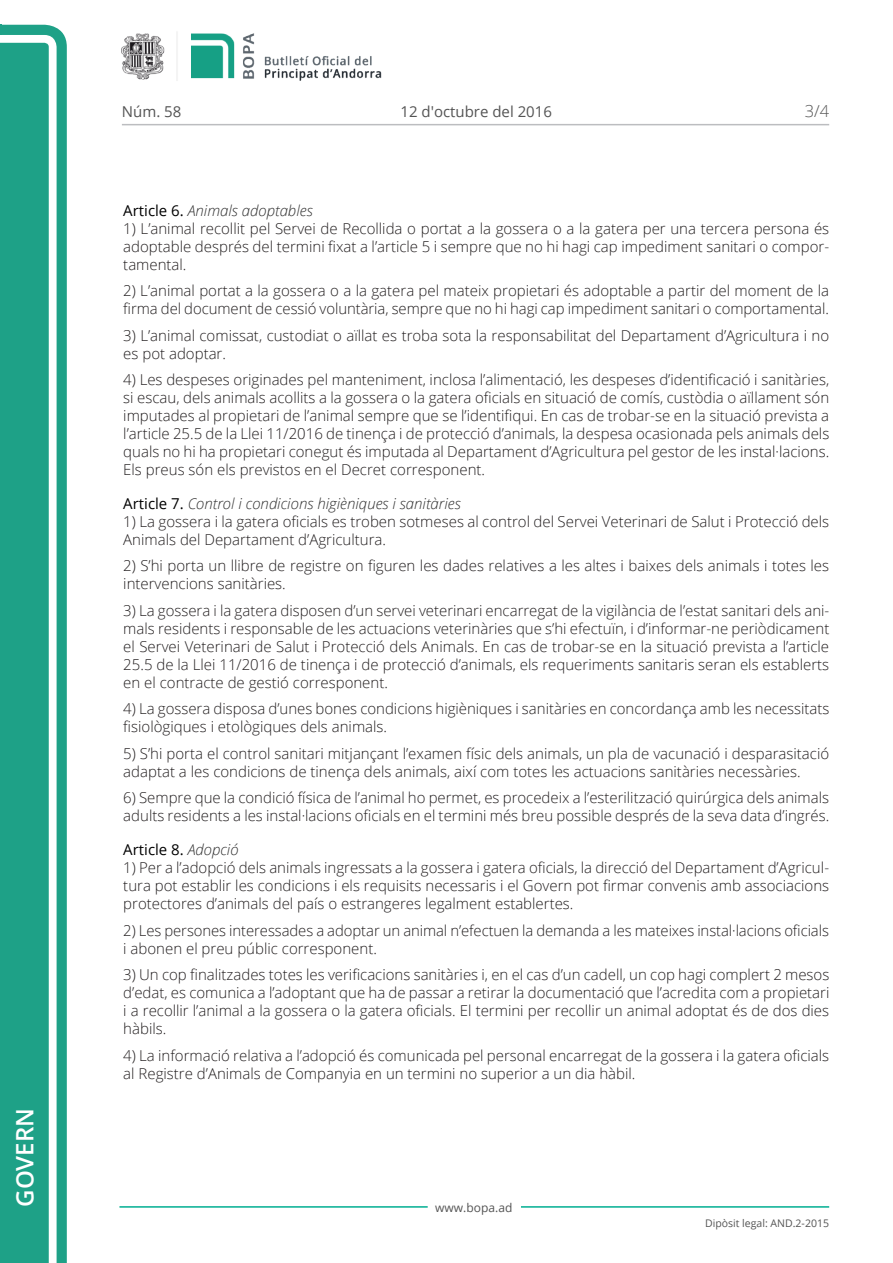
<style>
.page{position:relative;width:893px;height:1263px;background:#fff}
.page>*{position:absolute;margin:0;border:0;box-sizing:border-box;transform-origin:0 0}
.t1{font:600 24px "Open Sans";color:#fff}
.t2{font:300 16.5px "Open Sans";color:#545454}
.Body_text{font:300 15px/18px "Open Sans";color:#231f20}
.Titol_7{font:italic 300 15px "Open Sans";color:#303030}
.t3{font:15px "Open Sans";color:#545454}
.Titol_7-2{font:15px "Open Sans";color:#000}
.t4{font:12px "Open Sans";color:#545454}
.t5{font:10.5px "Open Sans";color:#545454}
.s1{font-weight:400;font-style:normal;color:#000}
.s2{font-weight:300;font-style:italic;color:#303030}
</style>
<div class="page">
<svg style="left:0;top:25px;width:67px;height:1238px;fill:#1ea187"></svg>
<div style="left:0;top:43px;width:49px;height:1220px;background:#1ea187"></div>
<img style="left:122px;top:32px;width:260px;height:49px">
<hr style="left:119px;top:1206px;width:309px;height:2px;background:#00ae91">
<hr style="left:521px;top:1206px;width:308px;height:2px;background:#00ae91">
<hr style="left:122px;top:124px;width:707px;height:1px;background:#bcbdc0">
<h1 class="t1" style="left:8px;top:1207px;width:100px;rotate:-90deg">Govern</h1>
<p class="t3" style="left:122px;top:102px;width:61px">Núm. 58</p>
<p class="t3" style="left:400px;top:102px;width:153px">12 d'octubre del 2016</p>
<p class="t2" style="left:805px;top:100px;width:26px">3/4</p>
<p class="Titol_7" style="left:123px;top:200px;width:191px"><span class="s1">Article 6.</span> Animals adoptables</p>
<p class="Body_text" style="left:123px;top:219px;width:707px;text-align:justify">1) L’animal recollit pel Servei de Recollida o portat a la gossera o a la gatera per una tercera persona és adoptable després del termini fixat a l’article 5 i sempre que no hi hagi cap impediment sanitari o compor&shy;tamental.</p>
<p class="Body_text" style="left:123px;top:281px;width:707px">2) L’animal portat a la gossera o a la gatera pel mateix propietari és adoptable a partir del moment de la firma del document de cessió voluntària, sempre que no hi hagi cap impediment sanitari o comportamental.</p>
<p class="Body_text" style="left:123px;top:326px;width:707px">3) L’animal comissat, custodiat o aïllat es troba sota la responsabilitat del Departament d’Agricultura i no es pot adoptar.</p>
<p class="Body_text" style="left:123px;top:370px;width:707px;text-align:justify">4) Les despeses originades pel manteniment, inclosa l’alimentació, les despeses d’identificació i sanitàries, si escau, dels animals acollits a la gossera o la gatera oficials en situació de comís, custòdia o aïllament són imputades al propietari de l’animal sempre que se l’identifiqui. En cas de trobar-se en la situació prevista a l’article 25.5 de la Llei 11/2016 de tinença i de protecció d’animals, la despesa ocasionada pels animals dels quals no hi ha propietari conegut és imputada al Departament d’Agricultura pel gestor de les instal·lacions.<br>Els preus són els previstos en el Decret corresponent.</p>
<p class="Titol_7" style="left:123px;top:493px;width:339px"><span class="s1">Article 7.</span> Control i condicions higièniques i sanitàries</p>
<p class="Body_text" style="left:123px;top:512px;width:707px">1) La gossera i la gatera oficials es troben sotmeses al control del Servei Veterinari de Salut i Protecció dels<br>Animals del Departament d’Agricultura.</p>
<p class="Body_text" style="left:123px;top:557px;width:707px">2) S’hi porta un llibre de registre on figuren les dades relatives a les altes i baixes dels animals i totes les intervencions sanitàries.</p>
<p class="Body_text" style="left:123px;top:601px;width:708px;text-align:justify">3) La gossera i la gatera disposen d’un servei veterinari encarregat de la vigilància de l’estat sanitari dels ani&shy;mals residents i responsable de les actuacions veterinàries que s’hi efectuïn, i d’informar-ne periòdicament el Servei Veterinari de Salut i Protecció dels Animals. En cas de trobar-se en la situació prevista a l’article 25.5 de la Llei 11/2016 de tinença i de protecció d’animals, els requeriments sanitaris seran els establerts en el contracte de gestió corresponent.</p>
<p class="Body_text" style="left:123px;top:700px;width:708px">4) La gossera disposa d’unes bones condicions higièniques i sanitàries en concordança amb les necessitats fisiològiques i etològiques dels animals.</p>
<p class="Body_text" style="left:123px;top:744px;width:707px">5) S’hi porta el control sanitari mitjançant l’examen físic dels animals, un pla de vacunació i desparasitació adaptat a les condicions de tinença dels animals, així com totes les actuacions sanitàries necessàries.</p>
<p class="Body_text" style="left:123px;top:789px;width:707px">6) Sempre que la condició física de l’animal ho permet, es procedeix a l’esterilització quirúrgica dels animals adults residents a les instal·lacions oficials en el termini més breu possible després de la seva data d’ingrés.</p>
<p class="Titol_7-2" style="left:123px;top:839px;width:117px">Article 8. <span class="s2">Adopció</span></p>
<p class="Body_text" style="left:123px;top:858px;width:707px;text-align:justify">1) Per a l’adopció dels animals ingressats a la gossera i gatera oficials, la direcció del Departament d’Agricul&shy;tura pot establir les condicions i els requisits necessaris i el Govern pot firmar convenis amb associacions protectores d’animals del país o estrangeres legalment establertes.</p>
<p class="Body_text" style="left:123px;top:921px;width:707px">2) Les persones interessades a adoptar un animal n’efectuen la demanda a les mateixes instal·lacions oficials i abonen el preu públic corresponent.</p>
<p class="Body_text" style="left:123px;top:965px;width:708px;text-align:justify">3) Un cop finalitzades totes les verificacions sanitàries i, en el cas d’un cadell, un cop hagi complert 2 mesos d’edat, es comunica a l’adoptant que ha de passar a retirar la documentació que l’acredita com a propietari i a recollir l’animal a la gossera o la gatera oficials. El termini per recollir un animal adoptat és de dos dies hàbils.</p>
<p class="Body_text" style="left:123px;top:1046px;width:707px">4) La informació relativa a l’adopció és comunicada pel personal encarregat de la gossera i la gatera oficials al Registre d’Animals de Companyia en un termini no superior a un dia hàbil.</p>
<p class="t4" style="left:435px;top:1199px;width:79px">www.bopa.ad</p>
<p class="t5" style="left:705px;top:1216px;width:125px">Dipòsit legal: AND.2-2015</p>
</div>
